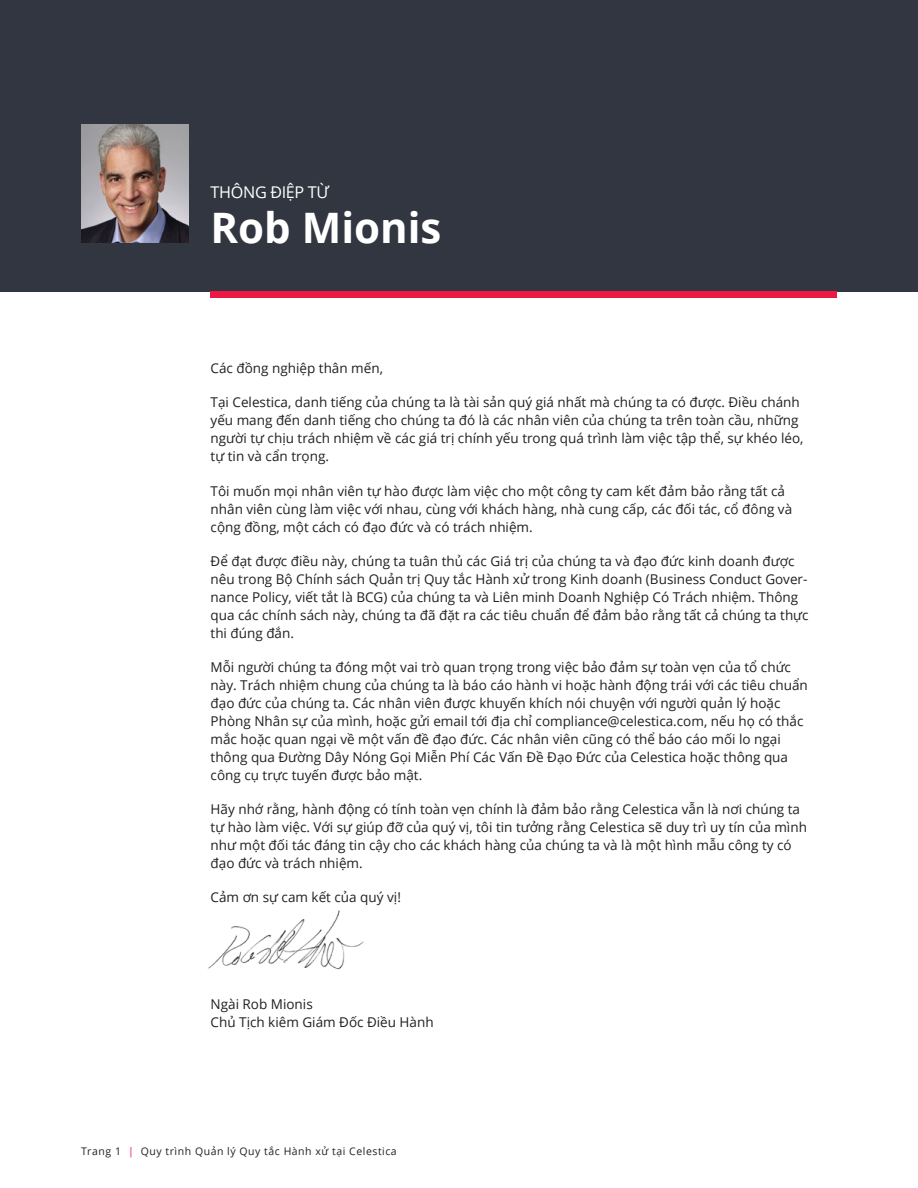
<style>
.page{position:relative;width:918px;height:1188px;background:#fff}
.page>*{position:absolute;margin:0;border:0;box-sizing:border-box;transform-origin:0 0}
.section_main_headi{font:700 42px "Open Sans";color:#fff}
.t1{font:16.2px "Open Sans";letter-spacing:-.02em;color:#fff}
.body{font:13.5px/18px "Open Sans";color:#231f20}
.t2{font:10.5px "Open Sans";letter-spacing:.05em;color:#231f20}
.s1{color:#ed1943}
</style>
<div class="page">
<div style="left:0;top:0;width:918px;height:292px;background:#323640"></div>
<div style="left:211px;top:292px;width:626px;height:6px;background:#ed1943"></div>
<img style="left:207px;top:910px;width:157px;height:60px">
<img style="left:81px;top:125px;width:108px;height:117px">
<p class="t1" style="left:211px;top:181px;width:120px">THÔNG ĐIỆP TỪ</p>
<p class="section_main_headi" style="left:211px;top:198px;width:232px">Rob Mionis</p>
<p class="body" style="left:211px;top:359px;width:174px">Các đồng nghiệp thân mến,</p>
<p class="body" style="left:211px;top:393px;width:594px">Tại Celestica, danh tiếng của chúng ta là tài sản quý giá nhất mà chúng ta có được. Điều chánh yếu mang đến danh tiếng cho chúng ta đó là các nhân viên của chúng ta trên toàn cầu, những người tự chịu trách nhiệm về các giá trị chính yếu trong quá trình làm việc tập thể, sự khéo léo, tự tin và cẩn trọng.</p>
<p class="body" style="left:211px;top:481px;width:583px">Tôi muốn mọi nhân viên tự hào được làm việc cho một công ty cam kết đảm bảo rằng tất cả nhân viên cùng làm việc với nhau, cùng với khách hàng, nhà cung cấp, các đối tác, cổ đông và cộng đồng, một cách có đạo đức và có trách nhiệm.</p>
<p class="body" style="left:211px;top:552px;width:600px">Để đạt được điều này, chúng ta tuân thủ các Giá trị của chúng ta và đạo đức kinh doanh được nêu trong Bộ Chính sách Quản trị Quy tắc Hành xử trong Kinh doanh (Business Conduct Gover&shy;nance Policy, viết tắt là BCG) của chúng ta và Liên minh Doanh Nghiệp Có Trách nhiệm. Thông qua các chính sách này, chúng ta đã đặt ra các tiêu chuẩn để đảm bảo rằng tất cả chúng ta thực thi đúng đắn.</p>
<p class="body" style="left:211px;top:658px;width:599px">Mỗi người chúng ta đóng một vai trò quan trọng trong việc bảo đảm sự toàn vẹn của tổ chức này. Trách nhiệm chung của chúng ta là báo cáo hành vi hoặc hành động trái với các tiêu chuẩn đạo đức của chúng ta. Các nhân viên được khuyến khích nói chuyện với người quản lý hoặc Phòng Nhân sự của mình, hoặc gửi email tới địa chỉ compliance@celestica.com, nếu họ có thắc mắc hoặc quan ngại về một vấn đề đạo đức. Các nhân viên cũng có thể báo cáo mối lo ngại thông qua Đường Dây Nóng Gọi Miễn Phí Các Vấn Đề Đạo Đức của Celestica hoặc thông qua công cụ trực tuyến được bảo mật.</p>
<p class="body" style="left:211px;top:800px;width:598px">Hãy nhớ rằng, hành động có tính toàn vẹn chính là đảm bảo rằng Celestica vẫn là nơi chúng ta tự hào làm việc. Với sự giúp đỡ của quý vị, tôi tin tưởng rằng Celestica sẽ duy trì uy tín của mình như một đối tác đáng tin cậy cho các khách hàng của chúng ta và là một hình mẫu công ty có đạo đức và trách nhiệm.</p>
<p class="body" style="left:211px;top:888px;width:192px">Cảm ơn sự cam kết của quý vị!</p>
<p class="body" style="left:211px;top:994px;width:225px">Ngài Rob Mionis<br>Chủ Tịch kiêm Giám Đốc Điều Hành</p>
<p class="t2" style="left:81px;top:1144px;width:317px">Trang 1 <span class="s1">|</span> Quy trình Quản lý Quy tắc Hành xử tại Celestica</p>
</div>
